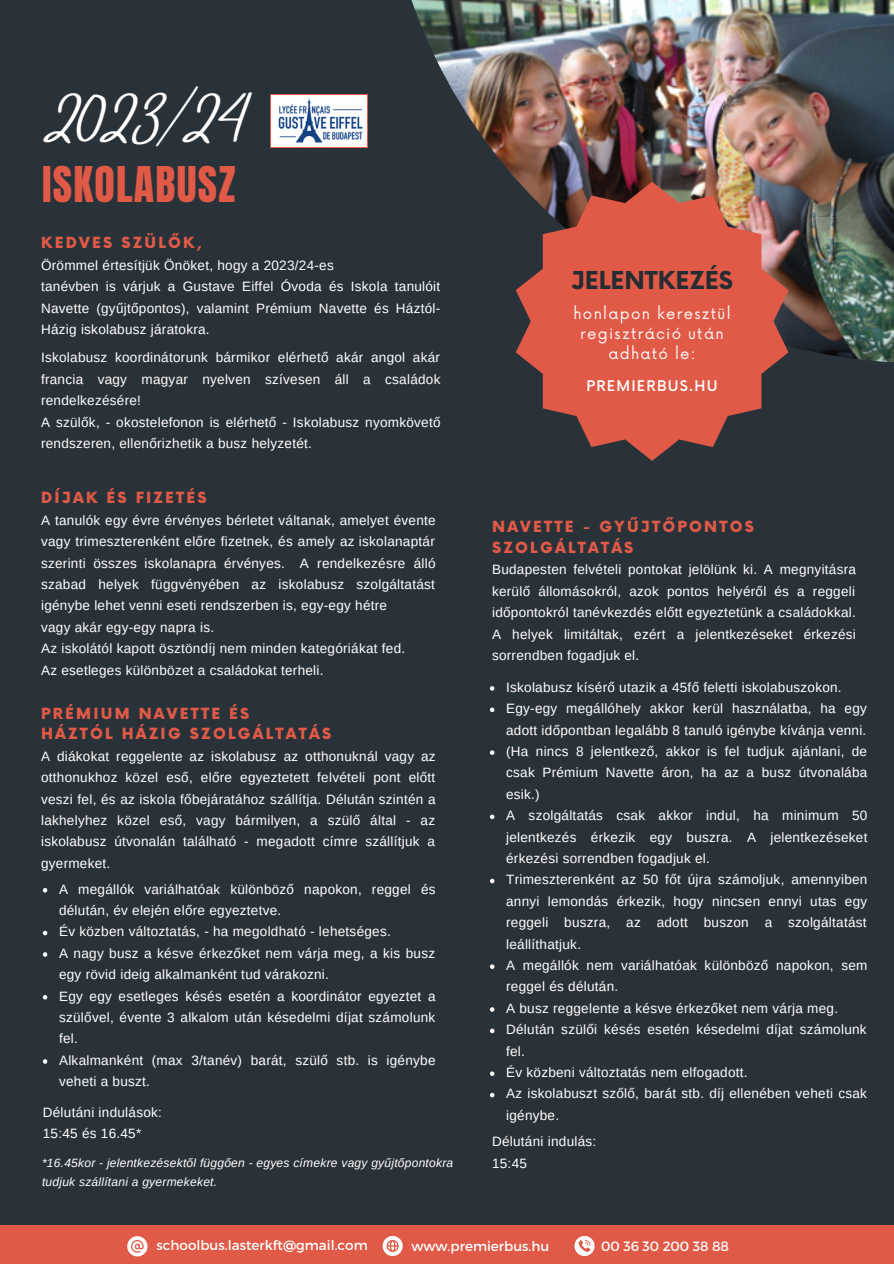
<style>
.page{position:relative;width:894px;height:1264px;background:#fff}
.page>*{position:absolute;margin:0;border:0;box-sizing:border-box;transform-origin:0 0}
.t1{font:44.85px "Amsterdam Four";color:#fff}
.t2{font:41.85px "Anton";letter-spacing:.03em;color:#e05a47}
.t3{font:700 24px "Now";color:#252c32}
.t4{font:900 15px "Now";letter-spacing:.15em;color:#e05a47}
.t5{font:15px/20px "Now";letter-spacing:.085em;color:#fff;text-align:center}
.t6{font:500 14.4px "Now";letter-spacing:.085em;color:#fff}
.t7{font:13.5px/21.5px "Arimo";letter-spacing:.02em;color:#fff;text-align:justify}
.t8{font:13.5px "Montserrat";color:#fff}
.t9{font:italic 12px/19px "Arimo";letter-spacing:.02em;color:#fff}
</style>
<div class="page">
<div style="left:0;top:0;width:893px;height:1263px;background:#2a3239"></div>
<div style="left:0;top:1225px;width:893px;height:38px;background:#e05a47"></div>
<img style="left:411px;top:0;width:482px;height:362px">
<svg style="left:515px;top:182px;width:273px;height:279px;fill:#e05a47"></svg>
<svg style="left:43px;top:888px;width:4px;height:4px"></svg>
<svg style="left:43px;top:930px;width:4px;height:5px"></svg>
<svg style="left:43px;top:952px;width:4px;height:4px"></svg>
<svg style="left:43px;top:995px;width:4px;height:4px"></svg>
<svg style="left:43px;top:1059px;width:4px;height:4px"></svg>
<svg style="left:490px;top:686px;width:4px;height:4px"></svg>
<svg style="left:490px;top:707px;width:4px;height:5px"></svg>
<svg style="left:490px;top:750px;width:4px;height:5px"></svg>
<svg style="left:490px;top:814px;width:4px;height:5px"></svg>
<svg style="left:490px;top:878px;width:4px;height:5px"></svg>
<svg style="left:490px;top:964px;width:4px;height:4px"></svg>
<svg style="left:490px;top:1007px;width:4px;height:4px"></svg>
<svg style="left:490px;top:1028px;width:4px;height:5px"></svg>
<svg style="left:490px;top:1071px;width:4px;height:4px"></svg>
<svg style="left:490px;top:1092px;width:4px;height:5px"></svg>
<div style="left:270px;top:94px;width:98px;height:54px;background:#fff"></div>
<img style="left:278px;top:98px;width:85px;height:45px">
<svg style="left:127px;top:1236px;width:20px;height:20px"></svg>
<svg style="left:382px;top:1236px;width:20px;height:19px"></svg>
<svg style="left:574px;top:1236px;width:20px;height:19px"></svg>
<p class="t1" style="left:42px;top:102px;width:199px">2023/24</p>
<p class="t2" style="left:42px;top:154px;width:195px">ISKOLABUSZ</p>
<p class="t4" style="left:41px;top:235px;width:162px">KEDVES SZÜLŐK,</p>
<p class="t7" style="left:41px;top:254px;width:294px">Örömmel értesítjük Önöket, hogy a 2023/24-es</p>
<p class="t7" style="left:41px;top:276px;width:401px">tanévben is várjuk a Gustave Eiffel Óvoda és Iskola tanulóit Navette (gyűjtőpontos), valamint Prémium Navette és Háztól-Házig iskolabusz járatokra.</p>
<p class="t7" style="left:41px;top:347px;width:401px">Iskolabusz koordinátorunk bármikor elérhető akár angol akár francia vagy magyar nyelven szívesen áll a családok rendelkezésére!</p>
<p class="t7" style="left:41px;top:411px;width:401px">A szülők, - okostelefonon is elérhető - Iskolabusz nyomkövető rendszeren, ellenőrizhetik a busz helyzetét.</p>
<p class="t4" style="left:41px;top:489px;width:167px">DÍJAK ÉS FIZETÉS</p>
<p class="t7" style="left:41px;top:509px;width:396px">A tanulók egy évre érvényes bérletet váltanak, amelyet évente vagy trimeszterenként előre fizetnek, és amely az iskolanaptár szerinti összes iskolanapra érvényes. A rendelkezésre álló szabad helyek függvényében az iskolabusz szolgáltatást igénybe lehet venni eseti rendszerben is, egy-egy hétre</p>
<p class="t7" style="left:41px;top:616px;width:174px">vagy akár egy-egy napra is.</p>
<p class="t7" style="left:41px;top:637px;width:365px">Az iskolától kapott ösztöndíj nem minden kategóriákat fed.</p>
<p class="t7" style="left:41px;top:659px;width:284px">Az esetleges különbözet a családokat terheli.</p>
<p class="t4" style="left:41px;top:705px;width:210px">PRÉMIUM NAVETTE ÉS</p>
<p class="t4" style="left:41px;top:725px;width:291px">HÁZTÓL HÁZIG SZOLGÁLTATÁS</p>
<p class="t7" style="left:41px;top:745px;width:396px">A diákokat reggelente az iskolabusz az otthonuknál vagy az otthonukhoz közel eső, előre egyeztetett felvételi pont előtt veszi fel, és az iskola főbejáratához szállítja. Délután szintén a lakhelyhez közel eső, vagy bármilyen, a szülő által - az iskolabusz útvonalán található - megadott címre szállítjuk a gyermeket.</p>
<p class="t7" style="left:59px;top:878px;width:378px">A megállók variálhatóak különböző napokon, reggel és délután, év elején előre egyeztetve.</p>
<p class="t7" style="left:59px;top:921px;width:333px">Év közben változtatás, - ha megoldható - lehetséges.</p>
<p class="t7" style="left:59px;top:942px;width:377px">A nagy busz a késve érkezőket nem várja meg, a kis busz egy rövid ideig alkalmanként tud várakozni.</p>
<p class="t7" style="left:59px;top:985px;width:378px">Egy egy esetleges késés esetén a koordinátor egyeztet a szülővel, évente 3 alkalom után késedelmi díjat számolunk fel.</p>
<p class="t7" style="left:59px;top:1049px;width:378px">Alkalmanként (max 3/tanév) barát, szülő stb. is igénybe veheti a buszt.</p>
<p class="t7" style="left:43px;top:1101px;width:121px">Délutáni indulások:</p>
<p class="t7" style="left:43px;top:1122px;width:100px">15:45 és 16.45*</p>
<p class="t9" style="left:42px;top:1153px;width:412px">*16.45kor - jelentkezésektől függően - egyes címekre vagy gyűjtőpontokra tudjuk szállítani a gyermekeket.</p>
<p class="t3" style="left:571px;top:267px;width:163px">JELENTKEZÉS</p>
<p class="t5" style="left:573px;top:304px;width:159px">honlapon keresztül regisztráció után adható le:</p>
<p class="t6" style="left:586px;top:378px;width:132px">PREMIERBUS.HU</p>
<p class="t4" style="left:492px;top:519px;width:263px">NAVETTE - GYŰJTŐPONTOS</p>
<p class="t4" style="left:492px;top:539px;width:143px">SZOLGÁLTATÁS</p>
<p class="t7" style="left:492px;top:559px;width:365px">Budapesten felvételi pontokat jelölünk ki. A megnyitásra kerülő állomásokról, azok pontos helyéről és a reggeli időpontokról tanévkezdés előtt egyeztetünk a családokkal.<br>A helyek limitáltak, ezért a jelentkezéseket érkezési sorrendben fogadjuk el.</p>
<p class="t7" style="left:506px;top:676px;width:337px">Iskolabusz kísérő utazik a 45fő feletti iskolabuszokon.</p>
<p class="t7" style="left:506px;top:697px;width:362px">Egy-egy megállóhely akkor kerül használatba, ha egy adott időpontban legalább 8 tanuló igénybe kívánja venni.</p>
<p class="t7" style="left:506px;top:740px;width:362px">(Ha nincs 8 jelentkező, akkor is fel tudjuk ajánlani, de csak Prémium Navette áron, ha az a busz útvonalába esik.)</p>
<p class="t7" style="left:506px;top:804px;width:363px">A szolgáltatás csak akkor indul, ha minimum 50 jelentkezés érkezik egy buszra. A jelentkezéseket érkezési sorrendben fogadjuk el.</p>
<p class="t7" style="left:506px;top:869px;width:362px">Trimeszterenként az 50 főt újra számoljuk, amennyiben annyi lemondás érkezik, hogy nincsen ennyi utas egy reggeli buszra, az adott buszon a szolgáltatást leállíthatjuk.</p>
<p class="t7" style="left:506px;top:954px;width:362px">A megállók nem variálhatóak különböző napokon, sem reggel és délután.</p>
<p class="t7" style="left:506px;top:997px;width:333px">A busz reggelente a késve érkezőket nem várja meg.</p>
<p class="t7" style="left:506px;top:1018px;width:362px">Délután szülői késés esetén késedelmi díjat számolunk fel.</p>
<p class="t7" style="left:506px;top:1061px;width:243px">Év közbeni változtatás nem elfogadott.</p>
<p class="t7" style="left:506px;top:1083px;width:362px">Az iskolabuszt szőlő, barát stb. díj ellenében veheti csak igénybe.</p>
<p class="t7" style="left:492px;top:1130px;width:106px">Délutáni indulás:</p>
<p class="t7" style="left:492px;top:1152px;width:36px">15:45</p>
<p class="t8" style="left:156px;top:1236px;width:213px">schoolbus.lasterkft@gmail.com</p>
<p class="t8" style="left:411px;top:1237px;width:139px">www.premierbus.hu</p>
<p class="t8" style="left:601px;top:1237px;width:129px">00 36 30 200 38 88</p>
</div>
